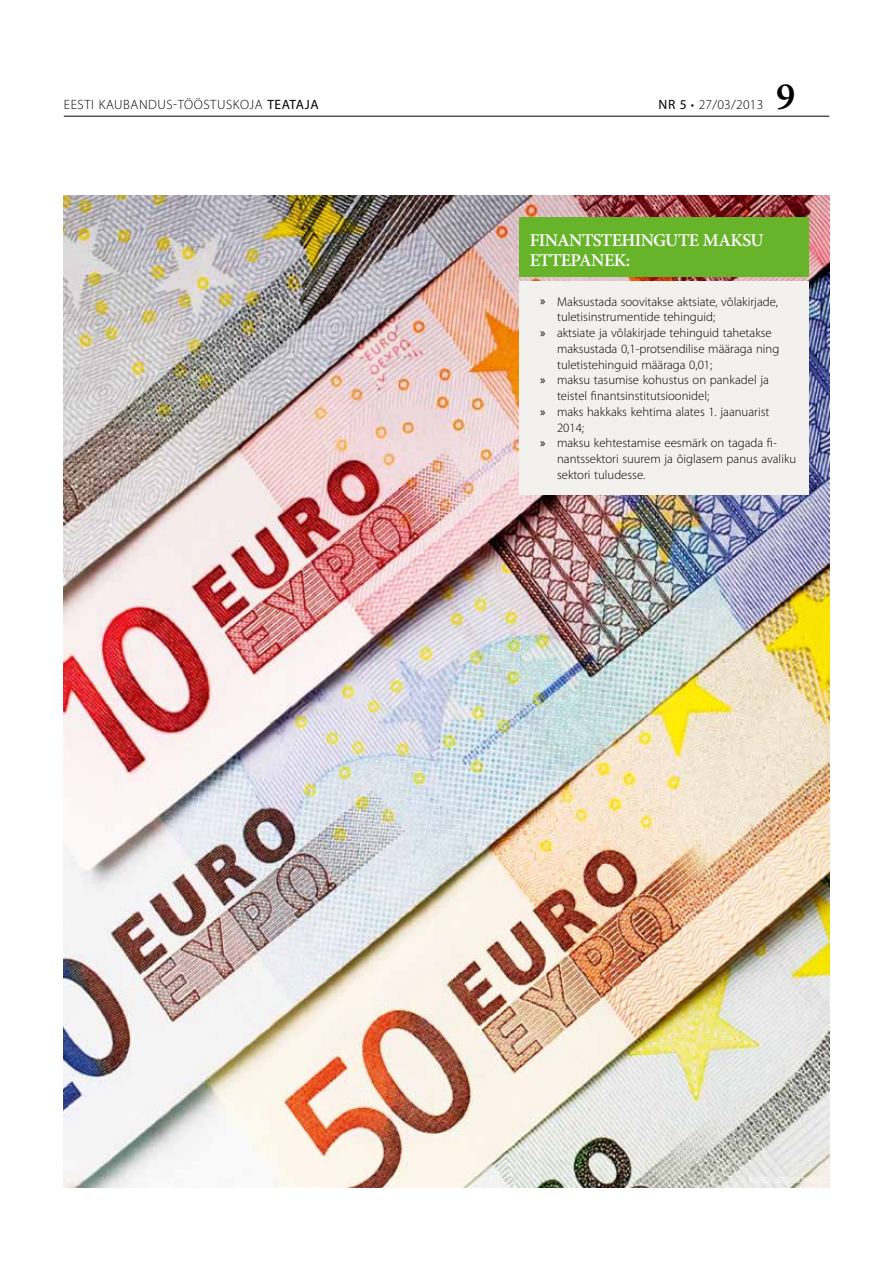
<style>
.page{position:relative;width:893px;height:1263px;background:#fff}
.page>*{position:absolute;margin:0;border:0;box-sizing:border-box;transform-origin:0 0}
.t1{font:600 39px "Minion Pro";color:#000}
.t2{font:600 18px "Minion Pro";color:#fff}
.t3{font:300 13.5px "Myriad Pro";letter-spacing:.04em;color:#000}
.t4{font:300 12.75px "Myriad Pro";color:#000}
.s1{font-weight:400}
</style>
<div class="page">
<img style="left:64px;top:195px;width:765px;height:993px">
<div style="left:520px;top:281px;width:289px;height:214px;background:#f3f1ee"></div>
<div style="left:520px;top:217px;width:289px;height:59px;background:#67b42a"></div>
<hr style="left:64px;top:116px;width:765px;height:1px;background:#000">
<p class="t3" style="left:64px;top:96px;width:256px">eesti kauban dus-tööstuskoja <span class="s1">TEATAJA</span></p>
<p class="t3" style="left:659px;top:96px;width:106px"><span class="s1">NR 5</span> • 27/03/2013</p>
<h1 class="t1" style="left:776px;top:70px;width:21px">9</h1>
<h2 class="t2" style="left:530px;top:228px;width:21px">FINANTSTE</h2>
<h2 class="t2" style="left:621px;top:228px;width:25px">HINGUTE</h2>
<h2 class="t2" style="left:703px;top:228px;width:14px">MAKSU</h2>
<h2 class="t2" style="left:530px;top:247px;width:12px">ETTEPANEK</h2>
<h2 class="t2" style="left:626px;top:247px;width:6px">:</h2>
<p class="t4" style="left:540px;top:294px;width:239px"><span class="s1">»</span> maksustada soovitakse aktsiate, võlakirjade,</p>
<p class="t4" style="left:557px;top:309px;width:160px">tuletisinstrumentide tehinguid;</p>
<p class="t4" style="left:540px;top:325px;width:233px"><span class="s1">»</span> aktsiate ja võlakirjade tehinguid tahetakse</p>
<p class="t4" style="left:557px;top:341px;width:224px">maksustada 0,1-protsendilise määraga ning</p>
<p class="t4" style="left:557px;top:357px;width:157px">tuletistehinguid määraga 0,01;</p>
<p class="t4" style="left:540px;top:372px;width:230px"><span class="s1">»</span> maksu tasumise kohustus on pankadel ja</p>
<p class="t4" style="left:557px;top:388px;width:154px">teistel finantsinstitutsioonidel;</p>
<p class="t4" style="left:540px;top:404px;width:231px"><span class="s1">»</span> maks hakkaks kehtima alates 1. jaanuarist</p>
<p class="t4" style="left:557px;top:420px;width:29px">2014;</p>
<p class="t4" style="left:540px;top:435px;width:238px"><span class="s1">»</span> maksu kehtestamise eesmärk on tagada fi-</p>
<p class="t4" style="left:557px;top:451px;width:241px">nantssektori suurem ja õiglasem panus avaliku</p>
<p class="t4" style="left:557px;top:467px;width:90px">sektori tuludesse.</p>
</div>
